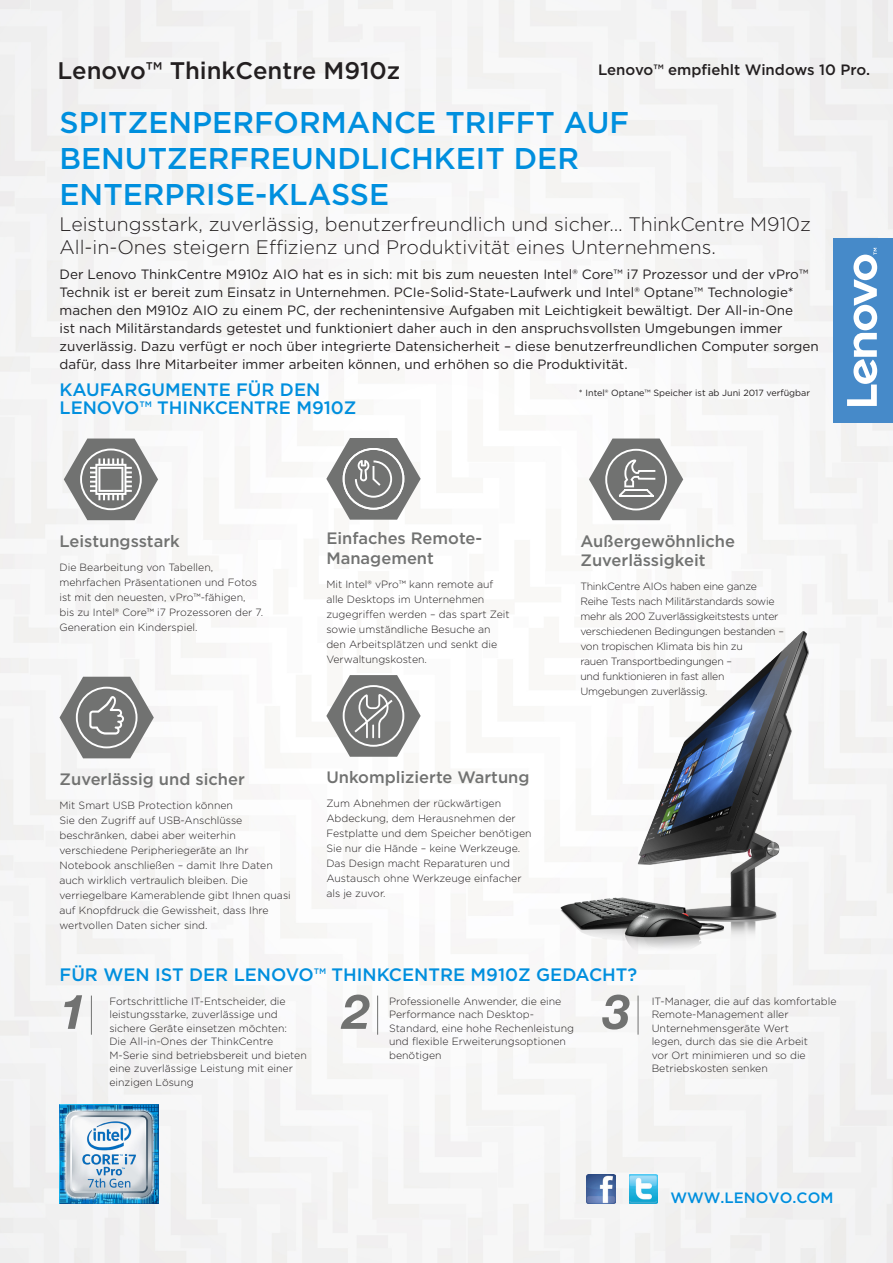
<style>
.page{position:relative;width:893px;height:1263px;background:#fff}
.page>*{position:absolute;margin:0;border:0;box-sizing:border-box;transform-origin:0 0}
.t1{font:500 30px/36px "Gotham";color:#008fde}
.t2{font:500 24px "Gotham";color:#231f20}
.t3{font:300 19.5px/23.4px "Gotham";color:#231f20}
.t4{font:500 18px/18px "Gotham";color:#008fde}
.t5{font:500 16.5px/19.5px "Gotham";color:#717271}
.t6{font:500 15px "Gotham";color:#231f20}
.t7{font:500 15px "Gotham";color:#008fde}
.t8{font:13.5px/18px "Gotham";color:#231f20}
.t9{font:300 10.5px/15px "Gotham";color:#231f20}
.t10{font:300 10.5px/15px "Gotham";letter-spacing:-.025em;color:#231f20}
.t11{font:9px "Gotham";color:#231f20}
</style>
<div class="page">
<img style="left:0;top:0;width:893px;height:1263px">
<div style="left:833px;top:238px;width:60px;height:185px;background:#468ac9"></div>
<svg style="left:847px;top:248px;width:30px;height:158px"></svg>
<hr style="left:91px;top:995px;width:1px;height:40px;background:#717271">
<svg style="left:64px;top:995px;width:18px;height:34px"></svg>
<hr style="left:377px;top:995px;width:1px;height:40px;background:#717271">
<svg style="left:341px;top:994px;width:29px;height:35px"></svg>
<hr style="left:638px;top:995px;width:1px;height:40px;background:#717271">
<svg style="left:602px;top:994px;width:27px;height:35px"></svg>
<img style="left:60px;top:1104px;width:99px;height:99px">
<img style="left:552px;top:625px;width:268px;height:334px">
<svg style="left:326px;top:438px;width:95px;height:82px"></svg>
<svg style="left:64px;top:438px;width:94px;height:82px"></svg>
<svg style="left:589px;top:438px;width:94px;height:82px"></svg>
<svg style="left:326px;top:675px;width:95px;height:82px"></svg>
<svg style="left:60px;top:677px;width:94px;height:81px"></svg>
<img style="left:629px;top:1175px;width:29px;height:28px">
<img style="left:587px;top:1175px;width:28px;height:28px">
<p class="t2" style="left:58px;top:55px;width:344px">Lenovo™ ThinkCentre M910z</p>
<p class="t6" style="left:598px;top:60px;width:273px">Lenovo™ empfiehlt Windows 10 Pro.</p>
<p class="t1" style="left:60px;top:104px;width:571px">SPITZENPERFORMANCE TRIFFT AUF<br>BENUTZERFREUNDLICHKEIT DER<br>ENTERPRISE-KLASSE</p>
<p class="t3" style="left:60px;top:212px;width:753px">Leistungsstark, zuverlässig, benutzerfreundlich und sicher… ThinkCentre M910z<br>All-in-Ones steigern Effizienz und Produktivität eines Unternehmens.</p>
<p class="t8" style="left:60px;top:265px;width:761px">Der Lenovo ThinkCentre M910z AIO hat es in sich: mit bis zum neuesten Intel® Core™ i7 Prozessor und der vPro™ Technik ist er bereit zum Einsatz in Unternehmen. PCIe-Solid-State-Laufwerk und Intel® Optane™ Technologie* machen den M910z AIO zu einem PC, der rechenintensive Aufgaben mit Leichtigkeit bewältigt. Der All-in-One<br>ist nach Militärstandards getestet und funktioniert daher auch in den anspruchsvollsten Umgebungen immer zuverlässig. Dazu verfügt er noch über integrierte Datensicherheit – diese benutzerfreundlichen Computer sorgen dafür, dass Ihre Mitarbeiter immer arbeiten können, und erhöhen so die Produktivität.</p>
<p class="t4" style="left:60px;top:380px;width:299px">KAUFARGUMENTE FÜR DEN<br>LENOVO™ THINKCENTRE M910Z</p>
<p class="t11" style="left:579px;top:387px;width:233px">* Intel® Optane™ Speicher ist ab Juni 2017 verfügbar</p>
<p class="t5" style="left:60px;top:531px;width:122px">Leistungsstark</p>
<p class="t9" style="left:60px;top:559px;width:205px">Die Bearbeitung von Tabellen, mehrfachen Präsentationen und Fotos ist mit den neuesten, vPro™-fähigen,<br>bis zu Intel® Core™ i7 Prozessoren der 7.<br>Generation ein Kinderspiel.</p>
<p class="t5" style="left:326px;top:529px;width:157px">Einfaches Remote-<br>Management</p>
<p class="t9" style="left:326px;top:576px;width:185px">Mit Intel® vPro™ kann remote auf alle Desktops im Unternehmen zugegriffen werden – das spart Zeit sowie umständliche Besuche an den Arbeitsplätzen und senkt die<br>Verwaltungskosten.</p>
<p class="t5" style="left:580px;top:531px;width:156px">Außergewöhnliche<br>Zuverlässigkeit</p>
<p class="t10" style="left:580px;top:578px;width:205px">ThinkCentre AIOs haben eine ganze Reihe Tests nach Militärstandards sowie mehr als 200 Zuverlässigkeitstests unter verschiedenen Bedingungen bestanden – von tropischen Klimata bis hin zu<br>rauen Transportbedingungen –<br>und funktionieren in fast allen Umgebungen zuverlässig.</p>
<p class="t5" style="left:326px;top:767px;width:205px">Unkomplizierte Wartung</p>
<p class="t9" style="left:326px;top:796px;width:207px">Zum Abnehmen der rückwärtigen<br>Abdeckung, dem Herausnehmen der<br>Festplatte und dem Speicher benötigen<br>Sie nur die Hände – keine Werkzeuge.<br>Das Design macht Reparaturen und<br>Austausch ohne Werkzeuge einfacher als je zuvor.</p>
<p class="t5" style="left:60px;top:769px;width:187px">Zuverlässig und sicher</p>
<p class="t9" style="left:60px;top:797px;width:233px">Mit Smart USB Protection können<br>Sie den Zugriff auf USB-Anschlüsse beschränken, dabei aber weiterhin verschiedene Peripheriegeräte an Ihr Notebook anschließen – damit Ihre Daten auch wirklich vertraulich bleiben. Die verriegelbare Kamerablende gibt Ihnen quasi auf Knopfdruck die Gewissheit, dass Ihre wertvollen Daten sicher sind.</p>
<p class="t4" style="left:60px;top:966px;width:579px">FÜR WEN IST DER LENOVO™ THINKCENTRE M910Z GEDACHT?</p>
<p class="t9" style="left:109px;top:994px;width:199px;line-height:13.5px">Fortschrittliche IT-Entscheider, die leistungsstarke, zuverlässige und sichere Geräte einsetzen möchten:<br>Die All-in-Ones der ThinkCentre M-Serie sind betriebsbereit und bieten eine zuverlässige Leistung mit einer einzigen Lösung</p>
<p class="t9" style="left:389px;top:994px;width:186px;line-height:13.5px">Professionelle Anwender, die eine<br>Performance nach Desktop-<br>Standard, eine hohe Rechenleistung und flexible Erweiterungsoptionen benötigen</p>
<p class="t9" style="left:652px;top:994px;width:186px;line-height:13.5px">IT-Manager, die auf das komfortable<br>Remote-Management aller<br>Unternehmensgeräte Wert<br>legen, durch das sie die Arbeit<br>vor Ort minimieren und so die<br>Betriebskosten senken</p>
<p class="t7" style="left:670px;top:1188px;width:165px">WWW.LENOVO.COM</p>
</div>
